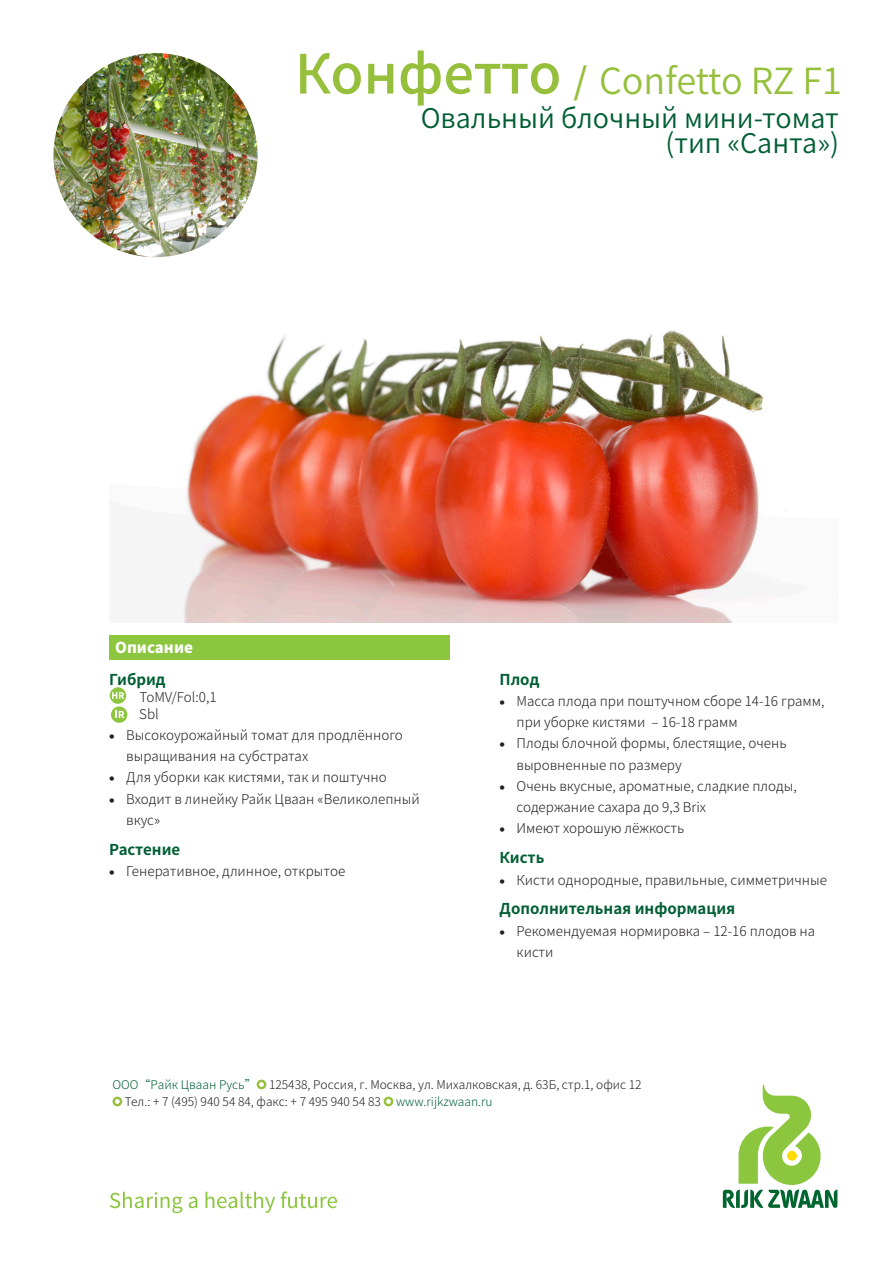
<style>
.page{position:relative;width:893px;height:1263px;background:#fff}
.page>*{position:absolute;margin:0;border:0;box-sizing:border-box;transform-origin:0 0}
._1_title_leaflet{font:36px "Source Han Sans TC";letter-spacing:-.01em;color:#96c03c}
._2_subtitle{font:27px "Source Han Sans TC";color:#005e33}
._5a_paragraph_headin{font:700 15px "Source Han Sans TC";color:#005e33}
.t1{font:800 15px "Source Han Sans TC";color:#fff}
._8a____bullets{font:300 13.5px/21.3px "Source Han Sans TC";color:#231f20}
._7_без_буул{font:300 12px "Source Han Sans TC";color:#231f20}
._7_без_буул-2{font:300 12px "Source Han Sans TC";color:#005e33}
.s1{font-weight:500;font-size:54px}
.s2{font-weight:500}
.s3{color:#005e33}
</style>
<div class="page">
<svg style="left:723px;top:1085px;width:114px;height:123px"></svg>
<svg style="left:110px;top:1192px;width:72px;height:21px"></svg>
<svg style="left:189px;top:1196px;width:8px;height:12px"></svg>
<svg style="left:206px;top:1192px;width:69px;height:21px"></svg>
<svg style="left:281px;top:1191px;width:56px;height:17px"></svg>
<div style="left:257px;top:1079px;width:9px;height:10px;background:#96c03c;border-radius:50%"></div>
<svg style="left:259px;top:1082px;width:5px;height:5px"></svg>
<svg style="left:113px;top:1096px;width:9px;height:10px"></svg>
<svg style="left:115px;top:1099px;width:5px;height:5px"></svg>
<div style="left:384px;top:1096px;width:9px;height:10px;background:#96c03c;border-radius:50%"></div>
<svg style="left:386px;top:1099px;width:5px;height:5px"></svg>
<img style="left:182px;top:330px;width:581px;height:292px">
<svg style="left:56px;top:53px;width:304px;height:306px"></svg>
<img style="left:53px;top:53px;width:205px;height:204px;border-radius:102px">
<div style="left:109px;top:635px;width:341px;height:25px;background:#8bc63e"></div>
<div style="left:110px;top:687px;width:16px;height:17px;background:#8bc63e;border-radius:50%"></div>
<svg style="left:112px;top:692px;width:12px;height:7px"></svg>
<div style="left:111px;top:706px;width:16px;height:17px;background:#8bc63e;border-radius:50%"></div>
<svg style="left:115px;top:711px;width:9px;height:7px"></svg>
<p class="_1_title_leaflet" style="left:295px;top:60px;width:549px"><span class="s1">Конфетто</span> <span class="s2">/</span> Confetto RZ F1</p>
<p class="_2_subtitle" style="left:421px;top:102px;width:420px">Овальный блочный мини-томат</p>
<p class="_2_subtitle" style="left:665px;top:128px;width:175px">(тип «Санта»)</p>
<p class="t1" style="left:115px;top:639px;width:79px">Описание</p>
<p class="_5a_paragraph_headin" style="left:109px;top:671px;width:58px">Гибрид</p>
<p class="_8a____bullets" style="left:139px;top:686px;width:79px">ToMV/Fol:0,1</p>
<p class="_8a____bullets" style="left:139px;top:703px;width:21px">Sbl</p>
<p class="_8a____bullets" style="left:126px;top:725px;width:278px;text-indent:-17px">• Высокоурожайный томат для продлённого выращивания на субстратах</p>
<p class="_8a____bullets" style="left:109px;top:767px;width:279px">• Для уборки как кистями, так и поштучно</p>
<p class="_8a____bullets" style="left:126px;top:788px;width:295px;text-indent:-17px">• Входит в линейку Райк Цваан «Великолепный вкус»</p>
<p class="_5a_paragraph_headin" style="left:109px;top:841px;width:72px">Растение</p>
<p class="_8a____bullets" style="left:109px;top:861px;width:238px">• Генеративное, длинное, открытое</p>
<p class="_5a_paragraph_headin" style="left:500px;top:671px;width:41px">Плод</p>
<p class="_8a____bullets" style="left:517px;top:691px;width:309px;text-indent:-17px">• Масса плода при поштучном сборе 14-16 грамм, при уборке кистями – 16-18 грамм</p>
<p class="_8a____bullets" style="left:517px;top:733px;width:271px;text-indent:-17px">• Плоды блочной формы, блестящие, очень выровненные по размеру</p>
<p class="_8a____bullets" style="left:517px;top:776px;width:282px;text-indent:-17px">• Очень вкусные, ароматные, сладкие плоды, содержание сахара до 9,3 Brix</p>
<p class="_8a____bullets" style="left:500px;top:818px;width:186px">• Имеют хорошую лёжкость</p>
<p class="_5a_paragraph_headin" style="left:500px;top:849px;width:46px">Кисть</p>
<p class="_8a____bullets" style="left:500px;top:869px;width:329px">• Кисти однородные, правильные, симметричные</p>
<p class="_5a_paragraph_headin" style="left:500px;top:900px;width:237px">Дополнительная информация</p>
<p class="_8a____bullets" style="left:517px;top:920px;width:300px;text-indent:-17px">• Рекомендуемая нормировка – 12-16 плодов на кисти</p>
<p class="_7_без_буул" style="left:112px;top:1077px;width:531px"><span class="s3">ООО“Райк Цваан Русь”</span> 125438, Россия, г. Москва, ул. Михалковская, д. 63Б, стр.1, офис 12</p>
<p class="_7_без_буул" style="left:125px;top:1094px;width:258px">Тел.: + 7 (495) 940 54 84, факс: + 7 495 940 54 83</p>
<p class="_7_без_буул-2" style="left:396px;top:1094px;width:98px">www.rijkzwaan.ru</p>
</div>
